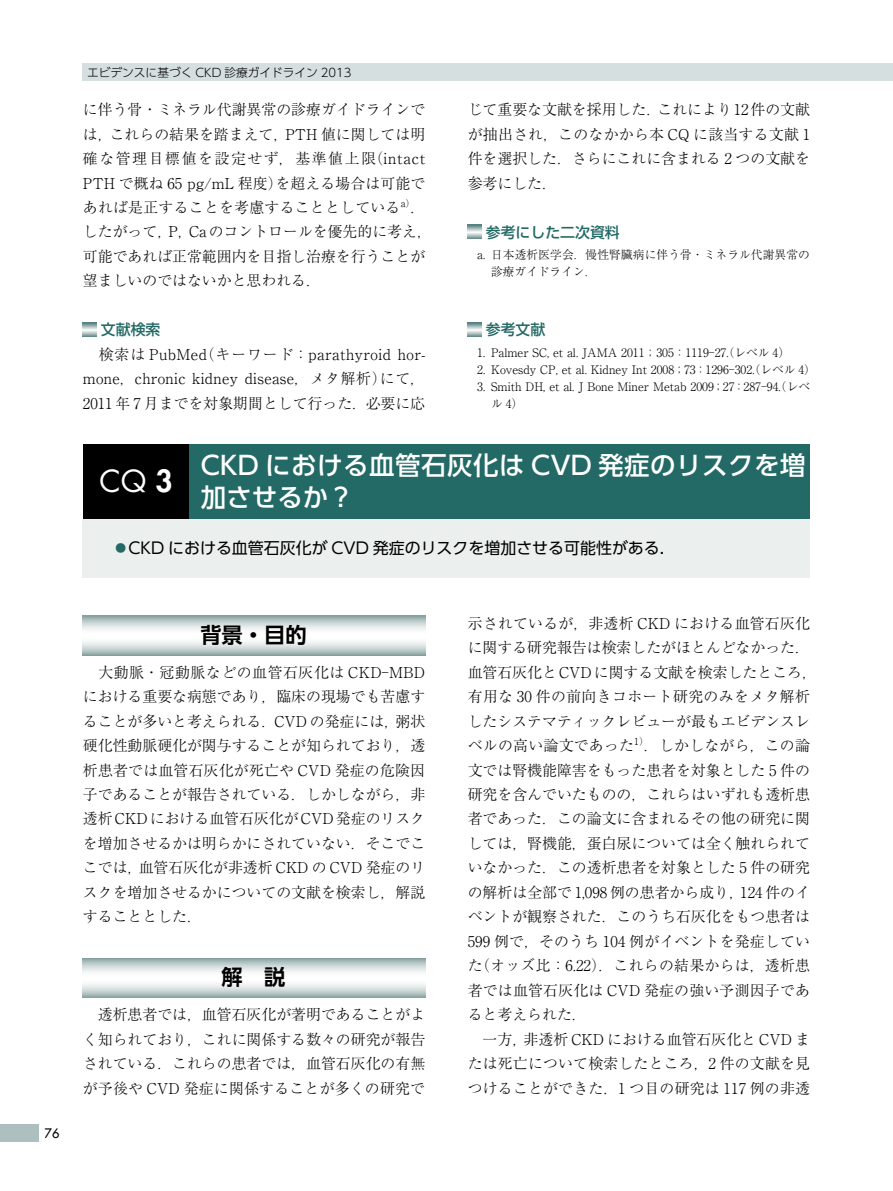
<style>
.page{position:relative;width:893px;height:1191px;background:#fff}
.page>*{position:absolute;margin:0;border:0;box-sizing:border-box;transform-origin:0 0}
.t1{font:29.7px "Futura Std";color:#fff}
.t2{font:500 25.5px/32px "UD Shin Go Pro";letter-spacing:.02em;color:#fff}
.t3{font:700 21.3px "UD Shin Go Pro De";color:#000}
.t4{font:15.9px "UD Shin Go Pro";color:#000}
.t5{font:300 14.85px/24.5px "Ryumin Pr 6";color:#000;text-align:justify}
.t6{font:500 14.85px "UD Shin Go Pro";color:#236965}
.t7{font:500 12.75px "Futura Std";color:#000}
.t8{font:300 11.7px/17px "Ryumin Pr 6";color:#000}
.t9{font:300 11.7px "UD Shin Go Pro";color:#000}
.s1{color:#236965}
.s2{font-weight:800}
</style>
<div class="page">
<svg style="left:83px;top:323px;width:14px;height:13px"></svg>
<svg style="left:468px;top:225px;width:14px;height:14px"></svg>
<svg style="left:468px;top:323px;width:14px;height:13px"></svg>
<div style="left:83px;top:444px;width:106px;height:75px;background:#000"></div>
<div style="left:189px;top:444px;width:621px;height:75px;background:#236965"></div>
<div style="left:83px;top:519px;width:727px;height:58px;background:#ebefee"></div>
<svg style="left:83px;top:615px;width:342px;height:40px"></svg>
<svg style="left:83px;top:958px;width:342px;height:39px"></svg>
<div style="left:83px;top:64px;width:810px;height:17px;background:#d6dfdf"></div>
<div style="left:0;top:1124px;width:38px;height:17px;background:#adc0bf"></div>
<p class="t9" style="left:87px;top:63px;width:266px">エビデンスに基づく CKD 診療ガイドライン 2013</p>
<p class="t5" style="left:83px;top:96px;width:351px;text-align:left">に伴う骨・ミネラル代謝異常の診療ガイドラインでは，これらの結果を踏まえて，PTH 値に関しては明確な管理目標値を設定せず，基準値上限（intact<br>PTH で概ね 65 pg／mL 程度）を超える場合は可能であれば是正することを考慮することとしている<sup>a）</sup>．したがって，P，Caのコントロールを優先的に考え，可能であれば正常範囲内を目指し治療を行うことが望ましいのではないかと思われる．</p>
<p class="t6" style="left:101px;top:318px;width:61px">文献検索</p>
<p class="t5" style="left:83px;top:341px;width:344px">　検索は PubMed（キーワード：parathyroid hor&shy;mone，chronic kidney disease，メタ解析）にて，2011 年 7 月までを対象期間として行った．必要に応</p>
<p class="t5" style="left:468px;top:97px;width:344px">じて重要な文献を採用した．これにより12件の文献が抽出され，このなかから本 CQ に該当する文献 1件を選択した．さらにこれに含まれる 2 つの文献を参考にした．</p>
<p class="t6" style="left:486px;top:220px;width:135px">参考にした二次資料</p>
<p class="t8" style="left:491px;top:245px;width:320px;text-indent:-14px">a. 日本透析医学会．慢性腎臓病に伴う骨・ミネラル代謝異常の診療ガイドライン．</p>
<p class="t6" style="left:486px;top:317px;width:61px">参考文献</p>
<p class="t8" style="left:477px;top:343px;width:314px">1. Palmer SC, et al. JAMA 2011；305：1119—27.（レベル 4）</p>
<p class="t8" style="left:477px;top:360px;width:340px">2. Kovesdy CP, et al. Kidney Int 2008；73：1296—302.（レベル 4）</p>
<p class="t8" style="left:491px;top:377px;width:320px;text-indent:-14px">3. Smith DH, et al. J Bone Miner Metab 2009；27：287—94.（レベル 4）</p>
<h2 class="t2" style="left:201px;top:449px;width:606px">CKD における血管石灰化は CVD 発症のリスクを増加させるか？</h2>
<p class="t4" style="left:113px;top:535px;width:565px"><span class="s1">⿟</span>CKD における血管石灰化が CVD 発症のリスクを増加させる可能性がある．</p>
<h1 class="t1" style="left:99px;top:461px;width:75px">CQ <span class="s2">3</span></h1>
<p class="t7" style="left:45px;top:1125px;width:16px">76</p>
<h3 class="t3" style="left:200px;top:617px;width:108px">背景・目的</h3>
<p class="t5" style="left:83px;top:659px;width:344px">　大動脈・冠動脈などの血管石灰化は CKD—MBDにおける重要な病態であり，臨床の現場でも苦慮することが多いと考えられる．CVD の発症には，粥状硬化性動脈硬化が関与することが知られており，透析患者では血管石灰化が死亡や CVD 発症の危険因子であることが報告されている．しかしながら，非透析CKDにおける血管石灰化がCVD発症のリスクを増加させるかは明らかにされていない．そこでここでは，血管石灰化が非透析 CKD の CVD 発症のリスクを増加させるかについての文献を検索し，解説することとした．</p>
<h3 class="t3" style="left:222px;top:960px;width:65px">解　説</h3>
<p class="t5" style="left:83px;top:1001px;width:344px">　透析患者では，血管石灰化が著明であることがよく知られており，これに関係する数々の研究が報告されている．これらの患者では，血管石灰化の有無が予後や CVD 発症に関係することが多くの研究で</p>
<p class="t5" style="left:468px;top:610px;width:351px;text-align:left">示されているが，非透析 CKD における血管石灰化に関する研究報告は検索したがほとんどなかった．血管石灰化とCVDに関する文献を検索したところ，有用な 30 件の前向きコホート研究のみをメタ解析したシステマティックレビューが最もエビデンスレベルの高い論文であった<sup>1）</sup>．しかしながら，この論文では腎機能障害をもった患者を対象とした 5 件の研究を含んでいたものの，これらはいずれも透析患者であった．この論文に含まれるその他の研究に関しては，腎機能，蛋白尿については全く触れられていなかった．この透析患者を対象とした 5 件の研究の解析は全部で 1,098 例の患者から成り，124 件のイベントが観察された．このうち石灰化をもつ患者は<br>599 例で，そのうち 104 例がイベントを発症していた（オッズ比：6.22）．これらの結果からは，透析患者では血管石灰化は CVD 発症の強い予測因子であると考えられた．<br>　一方，非透析 CKD における血管石灰化と CVD または死亡について検索したところ，2 件の文献を見つけることができた．1 つ目の研究は 117 例の非透</p>
</div>
